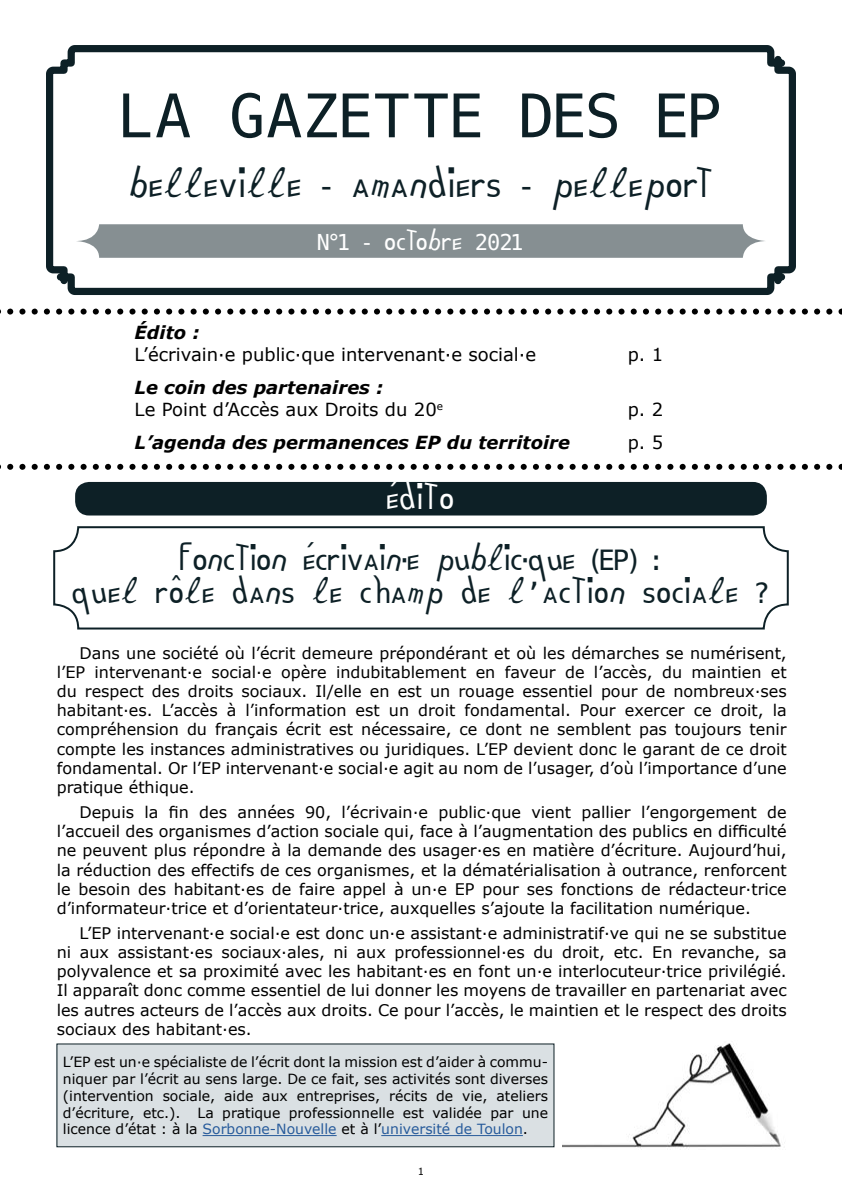
<style>
.page{position:relative;width:842px;height:1191px;background:#fff}
.page>*{position:absolute;margin:0;border:0;box-sizing:border-box;transform-origin:0 0}
.t1{font:60px "Eido";color:#0d2026}
.t2{font:32px "Eido";color:#0d2026}
.t3{font:28px/33.6px "Eido";color:#0d2026;text-align:center}
.t4{font:28px "Eido";color:#fff}
.t5{font:22px "Eido";color:#fff}
.t6{font:18px/33px "Verdana";color:#000}
.t7{font:italic 700 18px "Verdana";color:#000}
.t8{font:16px/19.2px "Verdana";color:#000;text-align:justify}
.t9{font:14px/16.8px "Verdana";color:#000;text-align:justify}
.t10{font:10px "Verdana";color:#000}
.s1{font-weight:700;font-style:italic}
.s2{color:#275b9b}
</style>
<div class="page">
<svg style="left:46px;top:45px;width:750px;height:250px"></svg>
<svg style="left:75px;top:224px;width:692px;height:34px;background:#8e9699"></svg>
<div style="left:75px;top:482px;width:692px;height:33px;background:#0d2026;border-radius:14px"></div>
<svg style="left:0;top:464px;width:842px;height:6px"></svg>
<div style="left:57px;top:1044px;width:497px;height:102px;background:#dae0e3"></div>
<hr style="left:203px;top:1135px;width:134px;height:1px;background:#275b9b">
<hr style="left:381px;top:1135px;width:142px;height:1px;background:#275b9b">
<div style="left:57px;top:1043px;width:497px;height:104px;border:1px solid #0d2026"></div>
<img style="left:562px;top:1043px;width:223px;height:105px">
<div style="left:53px;top:526px;width:736px;height:103px;border:2px solid #0d2026;border-radius:24px"></div>
<svg style="left:0;top:308px;width:842px;height:6px"></svg>
<h1 class="t1" style="left:120px;top:60px;width:603px">LA GAZETTE DES EP</h1>
<h2 class="t2" style="left:129px;top:156px;width:586px">belleville - amandiers - pelleport</h2>
<h3 class="t5" style="left:317px;top:222px;width:207px">N°1 - octobre 2021</h3>
<p class="t7" style="left:135px;top:321px;width:66px">Édito :</p>
<p class="t6" style="left:135px;top:338px;width:403px">L’écrivain·e public·que intervenant·e social·e</p>
<p class="t6" style="left:135px;top:377px;width:310px;line-height:21.6px"><span class="s1">Le coin des partenaires :<br></span>Le Point d’Accès aux Droits du 20<sup>e</sup></p>
<p class="t7" style="left:135px;top:430px;width:437px">L’agenda des permanences EP du territoire</p>
<h3 class="t4" style="left:386px;top:473px;width:70px">édito</h3>
<p class="t6" style="left:628px;top:338px;width:37px">p. 1</p>
<p class="t6" style="left:628px;top:393px;width:37px">p. 2 p. 5</p>
<h3 class="t3" style="left:72px;top:540px;width:699px">fonction écrivain·e public·que (EP) :<br>quel rôle dans le champ de l’action sociale ?</h3>
<p class="t8" style="left:57px;top:643px;width:732px;text-indent:23px">Dans une société où l’écrit demeure prépondérant et où les démarches se numérisent, l’EP intervenant·e social·e opère indubitablement en faveur de l’accès, du maintien et du respect des droits sociaux. Il/elle en est un rouage essentiel pour de nombreux·ses habitant·es. L’accès à l’information est un droit fondamental. Pour exercer ce droit, la compréhension du français écrit est nécessaire, ce dont ne semblent pas toujours tenir compte les instances administratives ou juridiques. L’EP devient donc le garant de ce droit fondamental. Or l’EP intervenant·e social·e agit au nom de l’usager, d’où l’importance d’une pratique éthique.</p>
<p class="t8" style="left:57px;top:802px;width:732px;text-indent:23px">Depuis la fin des années 90, l’écrivain·e public·que vient pallier l’engorgement de l’accueil des organismes d’action sociale qui, face à l’augmentation des publics en difficulté ne peuvent plus répondre à la demande des usager·es en matière d’écriture. Aujourd’hui, la réduction des effectifs de ces organismes, et la dématérialisation à outrance, renforcent le besoin des habitant·es de faire appel à un·e EP pour ses fonctions de rédacteur·trice d’informateur·trice et d’orientateur·trice, auxquelles s’ajoute la facilitation numérique.</p>
<p class="t8" style="left:57px;top:923px;width:732px;text-indent:23px">L’EP intervenant·e social·e est donc un·e assistant·e administratif·ve qui ne se substitue ni aux assistant·es sociaux·ales, ni aux professionnel·es du droit, etc. En revanche, sa polyvalence et sa proximité avec les habitant·es en font un·e interlocuteur·trice privilégié.<br>Il apparaît donc comme essentiel de lui donner les moyens de travailler en partenariat avec les autres acteurs de l’accès aux droits. Ce pour l’accès, le maintien et le respect des droits sociaux des habitant·es.</p>
<p class="t9" style="left:63px;top:1053px;width:487px">L’EP est un·e spécialiste de l’écrit dont la mission est d’aider à commu&shy;niquer par l’écrit au sens large. De ce fait, ses activités sont diverses (intervention sociale, aide aux entreprises, récits de vie, ateliers d’écriture, etc.). La pratique professionnelle est validée par une licence d’état : à la <span class="s2">Sorbonne-Nouvelle</span> et à l’<span class="s2">université de Toulon</span>.</p>
<p class="t10" style="left:418px;top:1164px;width:8px">1</p>
</div>
